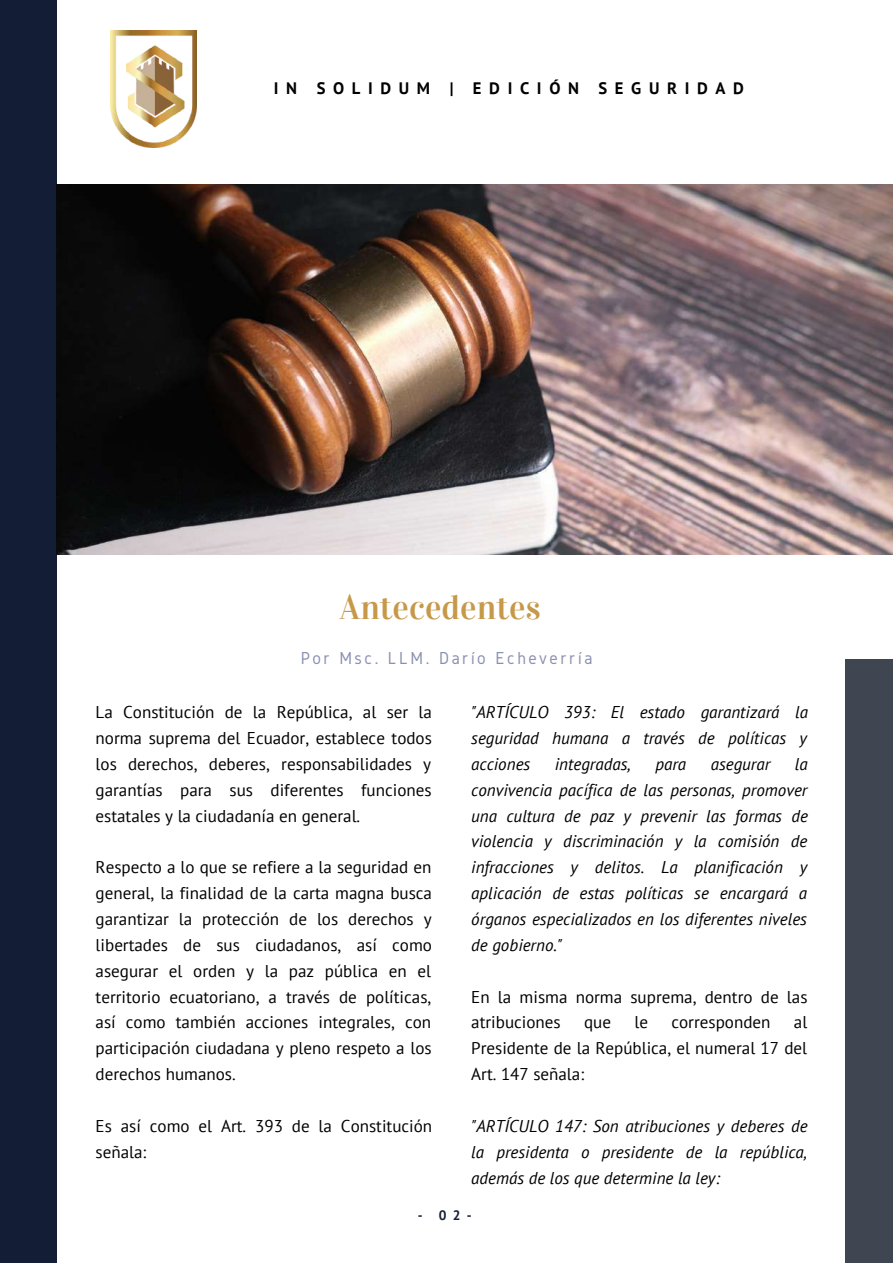
<style>
.page{position:relative;width:893px;height:1264px;background:#fff}
.page>*{position:absolute;margin:0;border:0;box-sizing:border-box;transform-origin:0 0}
.t1{font:34.5px "Vidaloka";color:#c6994a}
.t2{font:18.15px "Gidole";letter-spacing:.14em;color:#29356f}
.t3{font:17.1px/25.8px "PT Sans";color:#000;text-align:justify}
.t4{font:italic 17.1px/25.8px "PT Sans";color:#000;text-align:justify}
.t5{font:700 16.65px "PT Sans";letter-spacing:.46em;color:#000}
.t6{font:700 13.65px "PT Sans";color:#131d35}
</style>
<div class="page">
<div style="left:845px;top:659px;width:47px;height:603px;background:#3f4652"></div>
<div style="left:0;top:0;width:56px;height:1262px;background:#131d35"></div>
<img style="left:110px;top:31px;width:87px;height:116px">
<img style="left:57px;top:184px;width:835px;height:370px">
<p class="t5" style="left:274px;top:77px;width:471px">IN SOLIDUM | EDICIÓN SEGURIDAD</p>
<h1 class="t1" style="left:339px;top:586px;width:203px">Antecedentes</h1>
<p class="t2" style="left:300px;top:648px;width:293px">Por Msc. LLM. Darío Echeverría</p>
<p class="t4" style="left:471px;top:698px;width:338px">"ARTÍCULO 393: El estado garantizará la seguridad humana a través de políticas y acciones</p>
<p class="t3" style="left:96px;top:698px;width:338px">La Constitución de la República, al ser la norma suprema del Ecuador, establece todos los derechos, deberes, responsabilidades y garantías para sus diferentes funciones estatales y la ciudadanía en general.</p>
<p class="t3" style="left:96px;top:854px;width:338px">Respecto a lo que se refiere a la seguridad en general, la finalidad de la carta magna busca garantizar la protección de los derechos y libertades de sus ciudadanos, así como asegurar el orden y la paz pública en el territorio ecuatoriano, a través de políticas, así como también acciones integrales, con participación ciudadana y pleno respeto a los derechos humanos.</p>
<p class="t3" style="left:96px;top:1112px;width:338px">Es así como el Art. 393 de la Constitución señala:</p>
<p class="t4" style="left:554px;top:750px;width:77px">integradas,</p>
<p class="t4" style="left:655px;top:750px;width:32px">para</p>
<p class="t4" style="left:710px;top:750px;width:61px">asegurar</p>
<p class="t4" style="left:471px;top:750px;width:338px;text-indent:323px">la convivencia pacífica de las personas, promover una cultura de paz y prevenir las formas de violencia y discriminación y la comisión de infracciones y delitos. La planificación y aplicación de estas políticas se encargará a órganos especializados en los diferentes niveles de gobierno."</p>
<p class="t3" style="left:471px;top:983px;width:338px">En la misma norma suprema, dentro de las atribuciones</p>
<p class="t3" style="left:471px;top:1009px;width:337px;text-indent:322px">al Presidente de la República, el numeral 17 del Art. 147 señala:</p>
<p class="t4" style="left:471px;top:1112px;width:338px">"ARTÍCULO 147: Son atribuciones y deberes de la presidenta o presidente de la república, además de los que determine la ley:</p>
<p class="t3" style="left:584px;top:1009px;width:28px">que</p>
<p class="t3" style="left:634px;top:1009px;width:15px">le</p>
<p class="t3" style="left:671px;top:1009px;width:100px">corresponden</p>
<p class="t6" style="left:418px;top:1206px;width:55px">- 02-</p>
</div>
